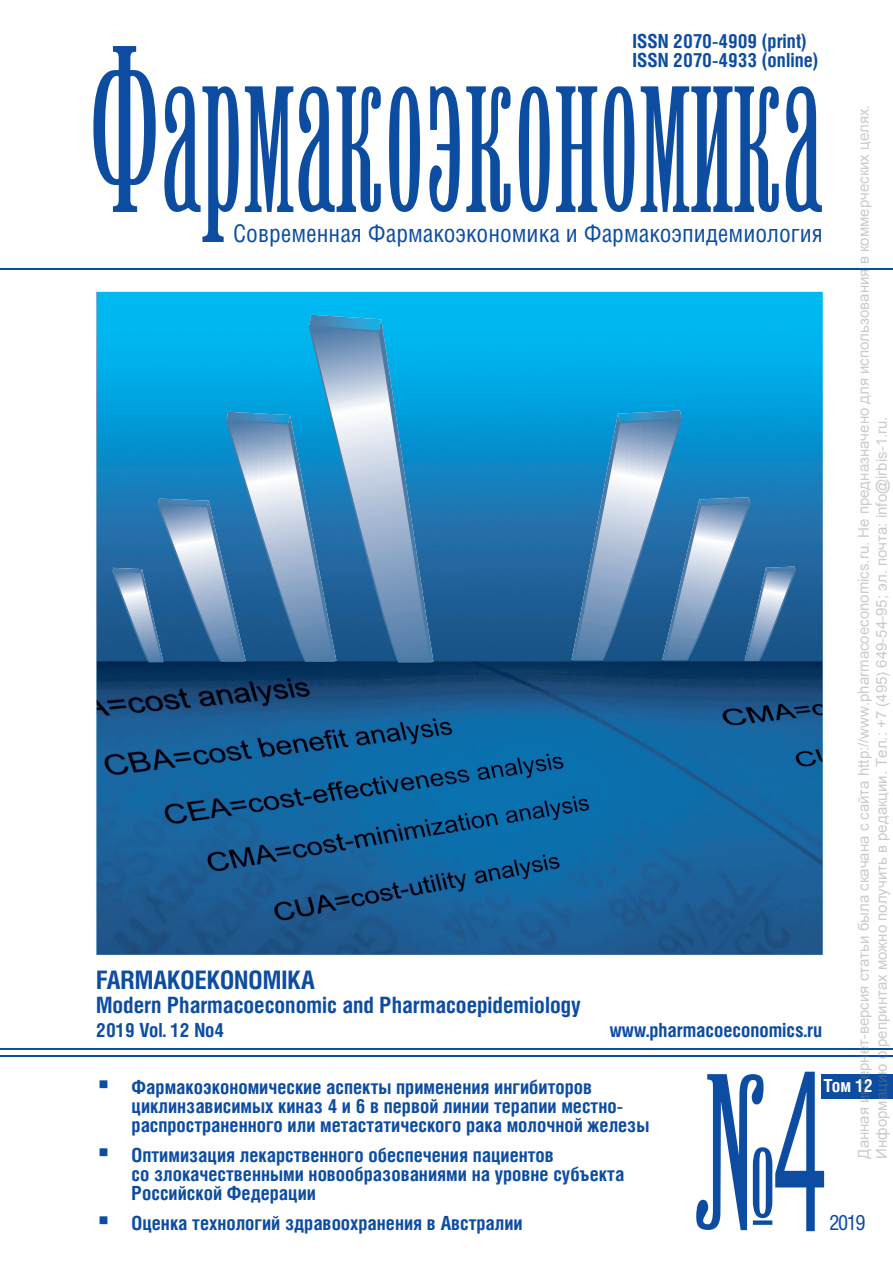
<style>
.page{position:relative;width:893px;height:1263px;background:#fff}
.page>*{position:absolute;margin:0;border:0;box-sizing:border-box;transform-origin:0 0}
.t1{font:700 25.5px "Helios Cond";color:#0d4da1}
.t2{font:24.3px "Helios Cond";color:#0d4da1}
.t3{font:700 22.5px "Helios Cond";color:#0d4da1}
.t4{font:21px "Helios Cond";color:#0d4da1}
.t5{font:700 19.5px/19.2px "Helios Cond";color:#0d4da1}
.t6{font:700 18px "Helios Cond";color:#fff}
.t7{font:15px/18px "Arial";color:rgb(128 128 128/.41)}
</style>
<div class="page">
<img style="left:96px;top:292px;width:727px;height:663px">
<img style="left:309px;top:315px;width:72px;height:4px">
<svg style="left:112px;top:319px;width:321px;height:344px;background:#4296c5"></svg>
<img style="left:618px;top:410px;width:64px;height:4px">
<svg style="left:572px;top:414px;width:224px;height:247px;background:#498ab9"></svg>
<div style="left:821px;top:1074px;width:72px;height:24px;background:#0d4da1"></div>
<hr style="left:0;top:1048px;width:893px;height:1px;background:#0d4da1">
<hr style="left:0;top:1055px;width:893px;height:2px;background:#0d4da1">
<svg style="left:696px;top:1072px;width:128px;height:159px"></svg>
<hr style="left:0;top:269px;width:893px;height:1px;background:#0d4da1">
<svg style="left:93px;top:46px;width:63px;height:166px"></svg>
<svg style="left:164px;top:86px;width:75px;height:156px"></svg>
<svg style="left:245px;top:86px;width:136px;height:126px"></svg>
<svg style="left:389px;top:86px;width:31px;height:126px"></svg>
<svg style="left:429px;top:86px;width:31px;height:126px"></svg>
<svg style="left:466px;top:86px;width:44px;height:126px"></svg>
<svg style="left:519px;top:86px;width:31px;height:126px"></svg>
<svg style="left:556px;top:86px;width:41px;height:126px"></svg>
<svg style="left:603px;top:86px;width:31px;height:126px"></svg>
<svg style="left:641px;top:86px;width:138px;height:126px"></svg>
<svg style="left:786px;top:86px;width:36px;height:126px"></svg>
<p class="t5" style="left:633px;top:31px;width:187px">ISSN 2070-4909 (print)<br>ISSN 2070-4933 (online)</p>
<p class="t7" style="left:855px;top:1158px;width:1056px;rotate:-90deg">Данная интернет-версия статьи была скачана с сайта http://www.pharmacoeconomics.ru. Не предназначено для использования в коммерческих целях.<br>Информацию о репринтах можно получить в редакции. Тел.: +7 (495) 649-54-95; эл. почта: info@irbis-1.ru.</p>
<p class="t2" style="left:233px;top:219px;width:591px">Современная Фармакоэкономика и Фармакоэпидемиология</p>
<h1 class="t1" style="left:96px;top:965px;width:220px">FARMAKOEKONOMIKA</h1>
<p class="t3" style="left:96px;top:992px;width:486px">Modern Pharmacoeconomic and Pharmacoepidemiology</p>
<p class="t5" style="left:96px;top:1020px;width:130px">2019 Vol. 12 No4</p>
<p class="t5" style="left:610px;top:1020px;width:214px">www.pharmacoeconomics.ru</p>
<p class="t6" style="left:824px;top:1075px;width:51px">Том 12</p>
<p class="t5" style="left:132px;top:1076px;width:519px">Фармакоэкономические аспекты применения ингибиторов циклинзависимых киназ 4 и 6 в первой линии терапии местно&shy;распространенного или метастатического рака молочной железы</p>
<p class="t5" style="left:132px;top:1145px;width:494px">Оптимизация лекарственного обеспечения пациентов<br>со злокачественными новообразованиями на уровне субъекта<br>Российской Федерации</p>
<p class="t5" style="left:132px;top:1213px;width:393px">Оценка технологий здравоохранения в Австралии</p>
<p class="t4" style="left:829px;top:1210px;width:37px">2019</p>
</div>
